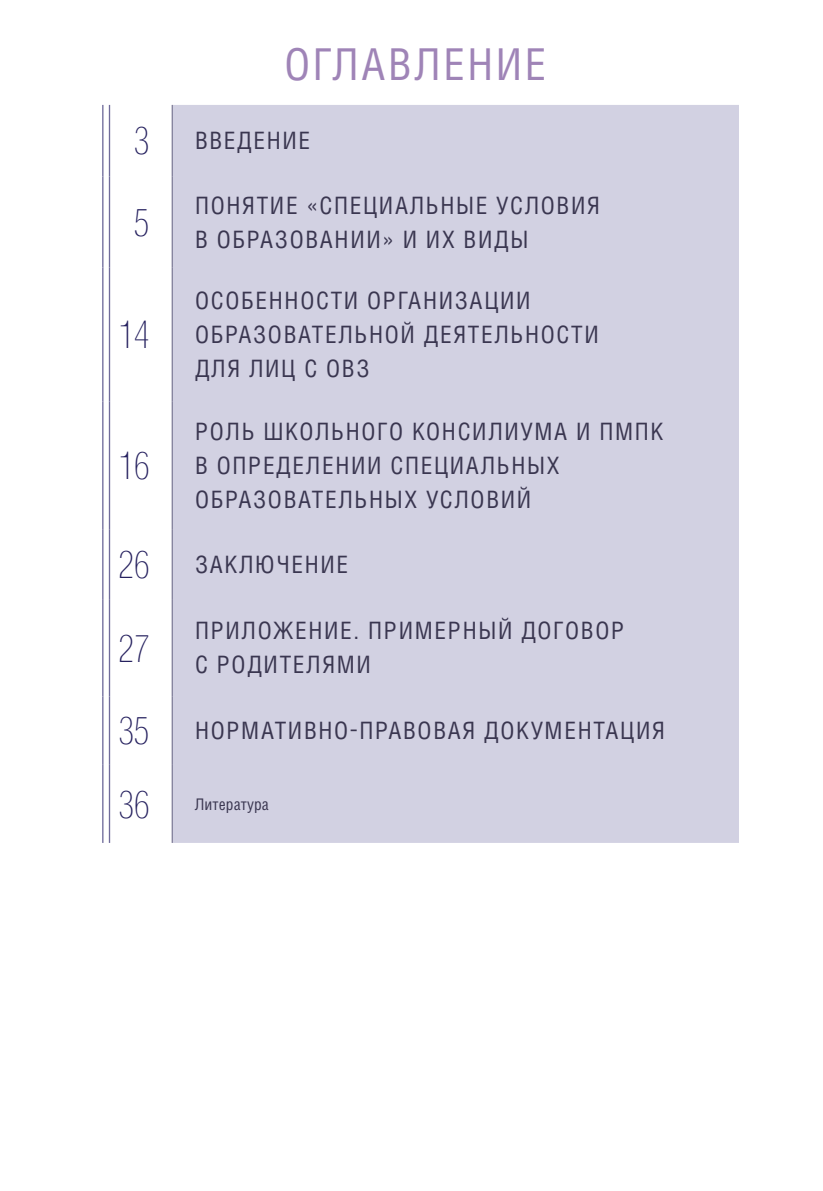
<style>
.page{position:relative;width:823px;height:1191px;background:#fff}
.page>*{position:absolute;margin:0;border:0;box-sizing:border-box;transform-origin:0 0}
.t1{font:44px "Helios Cond";letter-spacing:.06em;color:#9f84b7}
.t2{font:100 38px "Helios Cond";letter-spacing:.005em;color:#26215f}
.t3{font:24px/34px "Helios Cond";letter-spacing:.07em;color:#3a3650}
.t4{font:16px "Helios Cond";letter-spacing:.005em;color:#3a3650}
.s1{font-weight:100;font-size:38px;color:#26215f}
</style>
<div class="page">
<div style="left:172px;top:105px;width:566px;height:738px;background:#d2d1e2"></div>
<svg style="left:103px;top:105px;width:6px;height:71px"></svg>
<svg style="left:103px;top:176px;width:6px;height:91px"></svg>
<svg style="left:103px;top:267px;width:6px;height:134px"></svg>
<svg style="left:103px;top:401px;width:6px;height:128px"></svg>
<svg style="left:103px;top:529px;width:6px;height:70px"></svg>
<svg style="left:103px;top:599px;width:6px;height:97px"></svg>
<svg style="left:103px;top:696px;width:6px;height:69px"></svg>
<svg style="left:103px;top:765px;width:6px;height:78px"></svg>
<hr style="left:102px;top:105px;width:1px;height:71px;background:#706c9b">
<hr style="left:109px;top:105px;width:1px;height:71px;background:#706c9b">
<hr style="left:102px;top:176px;width:1px;height:91px;background:#706c9b">
<hr style="left:109px;top:176px;width:1px;height:91px;background:#706c9b">
<hr style="left:102px;top:267px;width:1px;height:134px;background:#706c9b">
<hr style="left:109px;top:267px;width:1px;height:134px;background:#706c9b">
<hr style="left:102px;top:401px;width:1px;height:128px;background:#706c9b">
<hr style="left:109px;top:401px;width:1px;height:128px;background:#706c9b">
<hr style="left:102px;top:529px;width:1px;height:70px;background:#706c9b">
<hr style="left:109px;top:529px;width:1px;height:70px;background:#706c9b">
<hr style="left:102px;top:599px;width:1px;height:97px;background:#706c9b">
<hr style="left:109px;top:599px;width:1px;height:97px;background:#706c9b">
<hr style="left:102px;top:696px;width:1px;height:69px;background:#706c9b">
<hr style="left:109px;top:696px;width:1px;height:69px;background:#706c9b">
<hr style="left:102px;top:765px;width:1px;height:78px;background:#706c9b">
<hr style="left:109px;top:765px;width:1px;height:78px;background:#706c9b">
<hr style="left:171px;top:105px;width:1px;height:71px;background:#646181">
<hr style="left:171px;top:176px;width:1px;height:91px;background:#646181">
<hr style="left:171px;top:267px;width:1px;height:134px;background:#646181">
<hr style="left:171px;top:401px;width:1px;height:128px;background:#646181">
<hr style="left:171px;top:529px;width:1px;height:70px;background:#646181">
<hr style="left:171px;top:599px;width:1px;height:97px;background:#646181">
<hr style="left:171px;top:696px;width:1px;height:69px;background:#646181">
<hr style="left:171px;top:765px;width:1px;height:78px;background:#646181">
<h1 class="t1" style="left:284px;top:37px;width:263px">ОГЛАВЛЕНИЕ</h1>
<p class="t3" style="left:134px;top:124px;width:177px"><span class="s1">3</span> ВВЕДЕНИЕ</p>
<h2 class="t2" style="left:134px;top:199px;width:17px">5</h2>
<h2 class="t2" style="left:119px;top:312px;width:32px">14</h2>
<h2 class="t2" style="left:119px;top:442px;width:32px">16</h2>
<p class="t3" style="left:195px;top:188px;width:199px">Понятие «специал</p>
<p class="t3" style="left:425px;top:188px;width:115px">ьные услови</p>
<p class="t3" style="left:587px;top:188px;width:14px">я</p>
<p class="t3" style="left:195px;top:222px;width:111px">в образовании</p>
<p class="t3" style="left:382px;top:222px;width:97px">» и их вид</p>
<p class="t3" style="left:510px;top:222px;width:19px">ы</p>
<p class="t3" style="left:195px;top:283px;width:76px">Особенно</p>
<p class="t3" style="left:316px;top:283px;width:96px">сти органи</p>
<p class="t3" style="left:195px;top:283px;width:401px;text-indent:260px">зации образовател ьно й деятел ьности для ли ц с ОВЗ</p>
<p class="t3" style="left:195px;top:414px;width:15px">Рол</p>
<p class="t3" style="left:241px;top:414px;width:119px">ь школьного</p>
<p class="t3" style="left:412px;top:414px;width:76px">консили</p>
<p class="t3" style="left:520px;top:414px;width:142px">ума и ПМПК</p>
<p class="t3" style="left:195px;top:448px;width:13px">воп</p>
<p class="t3" style="left:248px;top:448px;width:31px">ределении</p>
<p class="t3" style="left:390px;top:448px;width:75px">специал</p>
<p class="t3" style="left:496px;top:448px;width:64px">ьных</p>
<p class="t3" style="left:195px;top:482px;width:275px">образовател ьных услови</p>
<p class="t3" style="left:516px;top:482px;width:16px">й</p>
<p class="t3" style="left:119px;top:547px;width:188px"><span class="s1">26</span> Заключение</p>
<p class="t3" style="left:195px;top:614px;width:342px">ПРИЛОЖЕНИЕ. Примерный догово</p>
<p class="t3" style="left:610px;top:614px;width:15px">р</p>
<p class="t3" style="left:195px;top:648px;width:52px">с роди</p>
<p class="t3" style="left:279px;top:648px;width:89px">телями</p>
<p class="t3" style="left:119px;top:713px;width:185px"><span class="s1">35</span> Нормативно</p>
<p class="t3" style="left:349px;top:713px;width:54px">-п равова</p>
<p class="t3" style="left:462px;top:713px;width:204px">я до кументация</p>
<h2 class="t2" style="left:119px;top:625px;width:32px">27</h2>
<h2 class="t2" style="left:119px;top:781px;width:32px">36</h2>
<p class="t4" style="left:195px;top:794px;width:75px">Литература</p>
</div>
